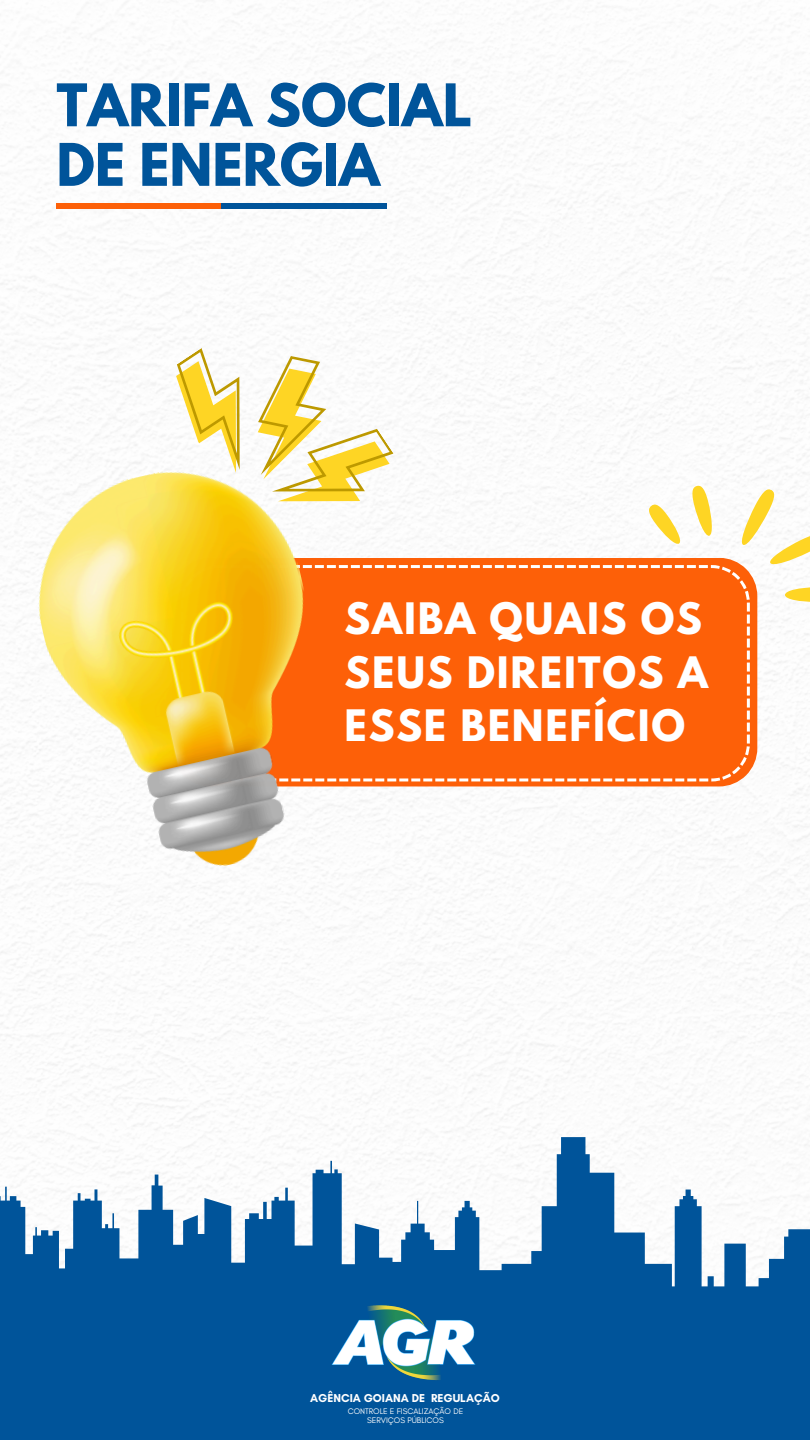
<style>
.page{position:relative;width:810px;height:1440px;background:#fff}
.page>*{position:absolute;margin:0;border:0;box-sizing:border-box;transform-origin:0 0}
.t1{font:700 52px/59.6px "League Spartan";color:#00549a}
.t2{font:700 38.4px/53.3px "League Spartan";letter-spacing:.05em;color:#fff}
.t3{font:700 11.7px "Glacial Indifference";color:#fff}
.t4{font:8.3px/9px "Glacial Indifference";color:#fff;text-align:center}
</style>
<div class="page">
<img style="left:0;top:0;width:810px;height:1161px">
<svg style="left:280px;top:1137px;width:530px;height:149px"></svg>
<svg style="left:0;top:1161px;width:393px;height:125px"></svg>
<div style="left:0;top:1286px;width:810px;height:154px;background:#00549a"></div>
<div style="left:56px;top:203px;width:166px;height:5px;background:#fd6008"></div>
<div style="left:222px;top:203px;width:165px;height:5px;background:#00549a"></div>
<img style="left:329px;top:1267px;width:152px;height:153px">
<svg style="left:360px;top:558px;width:397px;height:228px;fill:#fd6008"></svg>
<div style="left:360px;top:565px;width:390px;height:216px;background:#fd6008"></div>
<img style="left:14px;top:447px;width:346px;height:447px">
<svg style="left:737px;top:487px;width:73px;height:131px"></svg>
<svg style="left:639px;top:481px;width:92px;height:67px"></svg>
<svg style="left:161px;top:339px;width:241px;height:200px"></svg>
<p class="t1" style="left:56px;top:82px;width:417px">TARIFA SOCIAL<br>DE ENERGIA</p>
<p class="t2" style="left:345px;top:597px;width:365px">SAIBA QUAIS OS<br>SEUS DIREITOS A<br>ESSE BENEFÍCIO</p>
<h1 class="t3" style="left:310px;top:1391px;width:191px">AGÊNCIA GOIANA DE REGULAÇÃO</h1>
<p class="t4" style="left:348px;top:1407px;width:117px">CONTROLE E FISCALIZAÇÃO DE<br>SERVIÇOS PÚBLICOS</p>
</div>
